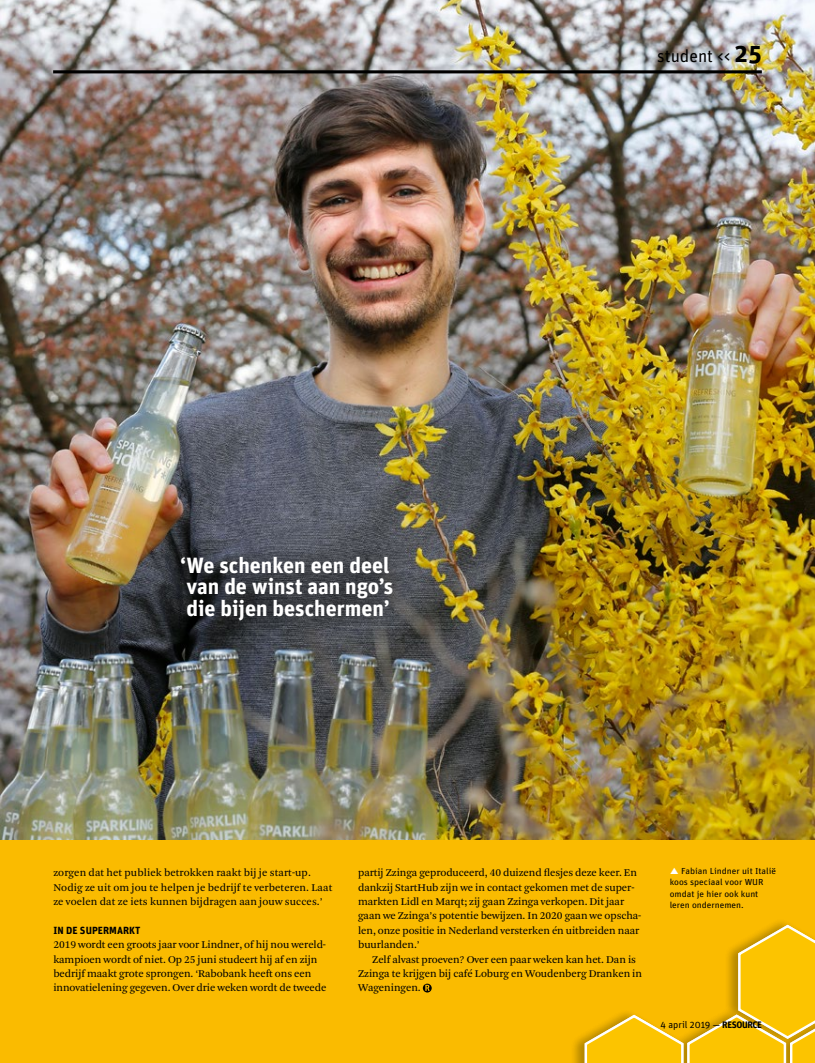
<style>
.page{position:relative;width:815px;height:1063px;background:#fabb00}
.page>*{position:absolute;margin:0;border:0;box-sizing:border-box;transform-origin:0 0}
.t1{font:700 22px/21.2px "Unit OT";color:#fff}
.t2{font:17.5px "Unit OT";color:#000}
.t3{font:10.88px/14.4px "Arnhem Blond";letter-spacing:-.005em;color:#000}
.t4{font:700 10.38px "Unit OT";letter-spacing:.005em;color:#000}
.t5{font:9.62px "Unit OT";color:#000}
.t6{font:8.75px/11.2px "Unit OT";color:#000;scale:1.07 1}
.s1{font-weight:700;font-size:25px}
.s2{font-size:9.38px}
.s3{font-weight:700;font-size:9.38px}
</style>
<div class="page">
<svg style="left:423px;top:984px;width:9px;height:9px"></svg>
<img style="left:0;top:0;width:815px;height:840px">
<div style="left:162px;top:538px;width:255px;height:106px;background:#000;opacity:.75"></div>
<div style="left:570px;top:917px;width:245px;height:146px;background:#000;opacity:.15"></div>
<svg style="left:583px;top:923px;width:232px;height:140px"></svg>
<hr style="left:53px;top:70px;width:709px;height:3px;background:#000">
<h2 class="t2" style="left:657px;top:46px;width:106px">student &lt;&lt; <span class="s1">25</span></h2>
<h1 class="t1" style="left:180px;top:555px;width:215px">‘We schenken een deel van de winst aan ngo’s die bijen beschermen’</h1>
<p class="t3" style="left:53px;top:866px;width:281px">zorgen dat het publiek betrokken raakt bij je start-up.<br>Nodig ze uit om jou te helpen je bedrijf te verbeteren. Laat ze voelen dat ze iets kunnen bijdragen aan jouw succes.’</p>
<p class="t4" style="left:53px;top:924px;width:89px">IN DE SUPERMARKT</p>
<p class="t3" style="left:53px;top:938px;width:275px">2019 wordt een groots jaar voor Lindner, of hij nou wereld&shy;kampioen wordt of niet. Op 25 juni studeert hij af en zijn bedrijf maakt grote sprongen. ‘Rabobank heeft ons een innovatielening gegeven. Over drie weken wordt de tweede</p>
<p class="t3" style="left:358px;top:866px;width:285px">partij Zzinga geproduceerd, 40 duizend flesjes deze keer. En dankzij StartHub zijn we in contact gekomen met de super&shy;markten Lidl en Marqt; zij gaan Zzinga verkopen. Dit jaar gaan we Zzinga’s potentie bewijzen. In 2020 gaan we opscha&shy;len, onze positie in Nederland versterken én uitbreiden naar buurlanden.’</p>
<p class="t3" style="left:358px;top:952px;width:286px;text-indent:14px">Zelf alvast proeven? Over een paar weken kan het. Dan is<br>Zzinga te krijgen bij café Loburg en Woudenberg Dranken in<br>Wageningen.</p>
<p class="t6" style="left:670px;top:865px;width:101px;text-indent:11px">Fabian Lindner uit Italië koos speciaal voor WUR omdat je hier ook kunt leren ondernemen.</p>
<p class="t5" style="left:661px;top:1019px;width:103px">4 april 2019 <span class="s2">—</span> <span class="s3">RESOURCE</span></p>
</div>
